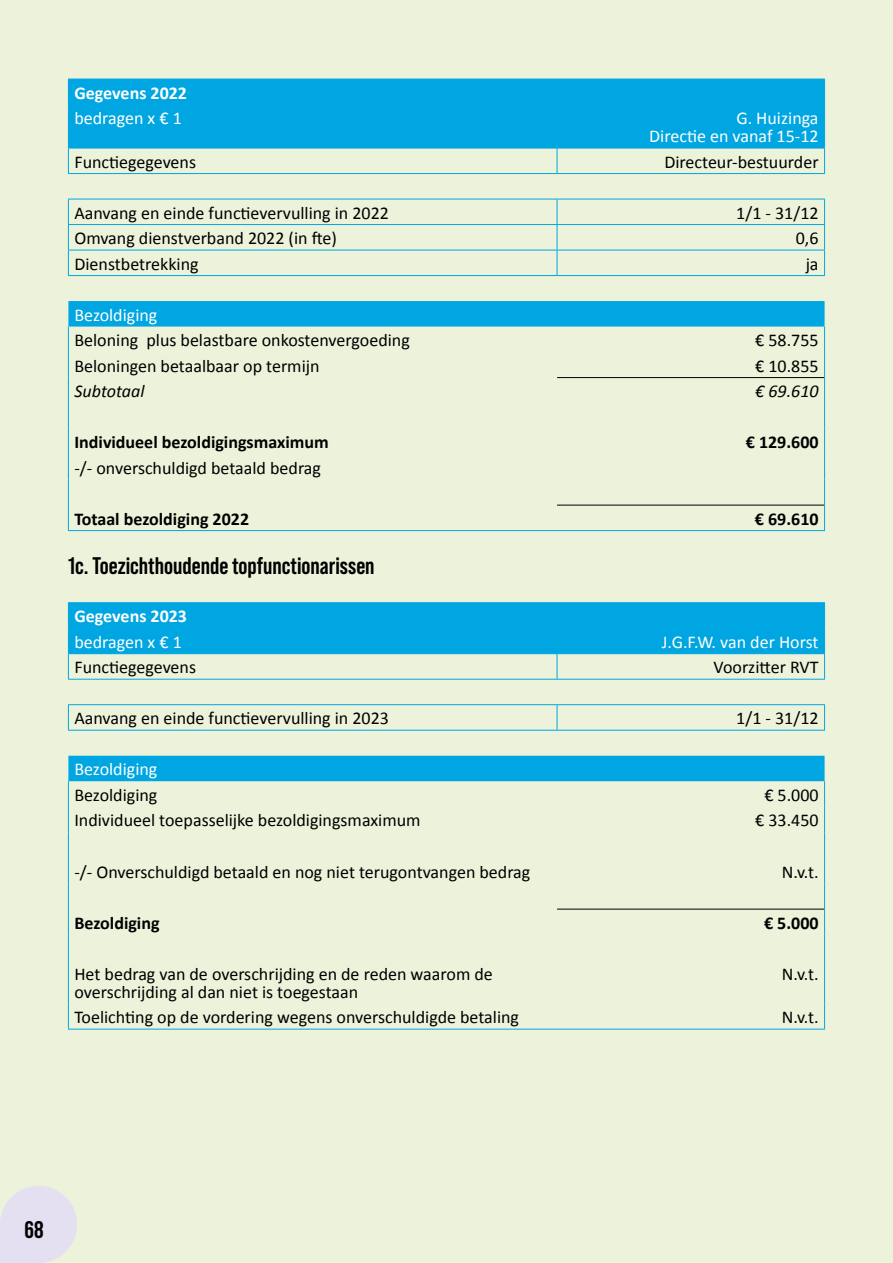
<style>
.page{position:relative;width:893px;height:1263px;background:#ecf3da}
.page>*{position:absolute;margin:0;border:0;box-sizing:border-box;transform-origin:0 0}
.t1{font:700 24px "Bebas Neue Pro";color:#000}
.t2{font:700 24px "Bebas Neue";color:#000}
.t3{font:18px/18px "Calibri";color:#000}
.t4{font:18px/18px "Calibri";color:#fff;text-align:right}
.t5{font:700 18px "Calibri";color:#000}
.t6{font:700 18px "Calibri";color:#fff}
.t7{font:italic 18px "Calibri";color:#000}
</style>
<div class="page">
<svg style="left:68px;top:80px;width:757px;height:247px"></svg>
<hr style="left:68px;top:79px;width:489px;height:1px;background:#00a6e1">
<svg style="left:68px;top:79px;width:1px;height:25px"></svg>
<hr style="left:557px;top:79px;width:268px;height:1px;background:#00a6e1">
<svg style="left:557px;top:80px;width:1px;height:24px"></svg>
<svg style="left:824px;top:79px;width:1px;height:25px"></svg>
<hr style="left:68px;top:104px;width:489px;height:1px;background:#00a6e1">
<hr style="left:68px;top:105px;width:1px;height:43px;background:#00a6e1">
<hr style="left:557px;top:104px;width:268px;height:1px;background:#00a6e1">
<hr style="left:557px;top:105px;width:1px;height:43px;background:#00a6e1">
<hr style="left:824px;top:105px;width:1px;height:43px;background:#00a6e1">
<hr style="left:68px;top:148px;width:489px;height:1px;background:#00a6e1">
<svg style="left:68px;top:148px;width:1px;height:25px"></svg>
<hr style="left:557px;top:148px;width:268px;height:1px;background:#00a6e1">
<svg style="left:557px;top:148px;width:1px;height:25px"></svg>
<svg style="left:824px;top:148px;width:1px;height:25px"></svg>
<hr style="left:68px;top:173px;width:489px;height:1px;background:#00a6e1">
<hr style="left:557px;top:173px;width:268px;height:1px;background:#00a6e1">
<hr style="left:68px;top:199px;width:489px;height:1px;background:#00a6e1">
<hr style="left:557px;top:199px;width:268px;height:1px;background:#00a6e1">
<hr style="left:68px;top:224px;width:489px;height:1px;background:#00a6e1">
<hr style="left:557px;top:224px;width:268px;height:1px;background:#00a6e1">
<hr style="left:68px;top:250px;width:489px;height:1px;background:#00a6e1">
<svg style="left:68px;top:199px;width:1px;height:76px"></svg>
<hr style="left:557px;top:250px;width:268px;height:1px;background:#00a6e1">
<svg style="left:557px;top:199px;width:1px;height:76px"></svg>
<svg style="left:824px;top:199px;width:1px;height:76px"></svg>
<hr style="left:68px;top:275px;width:489px;height:1px;background:#00a6e1">
<hr style="left:557px;top:275px;width:268px;height:1px;background:#00a6e1">
<hr style="left:557px;top:377px;width:267px;height:1px;background:#000">
<hr style="left:557px;top:505px;width:267px;height:1px;background:#000">
<svg style="left:68px;top:327px;width:1px;height:203px"></svg>
<svg style="left:824px;top:327px;width:1px;height:203px"></svg>
<hr style="left:68px;top:530px;width:489px;height:1px;background:#00a6e1">
<hr style="left:557px;top:530px;width:268px;height:1px;background:#00a6e1">
<svg style="left:68px;top:603px;width:757px;height:178px"></svg>
<hr style="left:68px;top:602px;width:489px;height:1px;background:#00a6e1">
<hr style="left:557px;top:602px;width:268px;height:1px;background:#00a6e1">
<hr style="left:68px;top:628px;width:489px;height:1px;background:#00a6e1">
<hr style="left:557px;top:628px;width:268px;height:1px;background:#00a6e1">
<hr style="left:68px;top:653px;width:489px;height:1px;background:#00a6e1">
<svg style="left:68px;top:603px;width:1px;height:76px"></svg>
<hr style="left:557px;top:653px;width:268px;height:1px;background:#00a6e1">
<svg style="left:557px;top:603px;width:1px;height:76px"></svg>
<svg style="left:824px;top:603px;width:1px;height:76px"></svg>
<hr style="left:68px;top:679px;width:489px;height:1px;background:#00a6e1">
<hr style="left:557px;top:679px;width:268px;height:1px;background:#00a6e1">
<hr style="left:68px;top:704px;width:489px;height:1px;background:#00a6e1">
<svg style="left:68px;top:705px;width:1px;height:25px"></svg>
<hr style="left:557px;top:704px;width:268px;height:1px;background:#00a6e1">
<svg style="left:557px;top:705px;width:1px;height:25px"></svg>
<svg style="left:824px;top:705px;width:1px;height:25px"></svg>
<hr style="left:68px;top:730px;width:489px;height:1px;background:#00a6e1">
<hr style="left:557px;top:730px;width:268px;height:1px;background:#00a6e1">
<hr style="left:557px;top:909px;width:267px;height:1px;background:#000">
<svg style="left:68px;top:781px;width:1px;height:179px"></svg>
<svg style="left:824px;top:781px;width:1px;height:179px"></svg>
<hr style="left:68px;top:960px;width:1px;height:44px;background:#00a6e1">
<hr style="left:824px;top:960px;width:1px;height:44px;background:#00a6e1">
<svg style="left:68px;top:1004px;width:1px;height:25px"></svg>
<svg style="left:824px;top:1004px;width:1px;height:25px"></svg>
<hr style="left:68px;top:1029px;width:489px;height:1px;background:#00a6e1">
<hr style="left:557px;top:1029px;width:268px;height:1px;background:#00a6e1">
<svg style="left:0;top:1186px;width:77px;height:77px"></svg>
<p class="t6" style="left:74px;top:80px;width:114px">Gegevens 2022</p>
<p class="t4" style="left:74px;top:109px;width:109px">bedragen x € 1</p>
<p class="t4" style="left:649px;top:109px;width:171px">G. Huizinga<br>Directie en vanaf 15-12</p>
<p class="t3" style="left:74px;top:152px;width:123px">Functiegegevens</p>
<p class="t3" style="left:664px;top:152px;width:156px">Directeur-bestuurder</p>
<p class="t3" style="left:74px;top:203px;width:316px">Aanvang en einde functievervulling in 2022</p>
<p class="t3" style="left:736px;top:203px;width:84px">1/1 - 31/12</p>
<p class="t3" style="left:74px;top:229px;width:264px">Omvang dienstverband 2022 (in fte)</p>
<p class="t3" style="left:796px;top:229px;width:24px">0,6</p>
<p class="t3" style="left:74px;top:254px;width:126px">Dienstbetrekking</p>
<p class="t3" style="left:806px;top:254px;width:14px">ja</p>
<p class="t4" style="left:74px;top:305px;width:84px">Bezoldiging</p>
<p class="t3" style="left:74px;top:331px;width:337px">Beloning plus belastbare onkostenvergoeding</p>
<p class="t3" style="left:755px;top:331px;width:65px">€ 58.755</p>
<p class="t3" style="left:74px;top:356px;width:247px">Beloningen betaalbaar op termijn</p>
<p class="t3" style="left:755px;top:356px;width:65px">€ 10.855</p>
<p class="t7" style="left:74px;top:379px;width:72px">Subtotaal</p>
<p class="t7" style="left:755px;top:379px;width:65px">€ 69.610</p>
<p class="t5" style="left:74px;top:429px;width:256px">Individueel bezoldigingsmaximum</p>
<p class="t5" style="left:746px;top:429px;width:74px">€ 129.600</p>
<p class="t3" style="left:74px;top:458px;width:248px">-/- onverschuldigd betaald bedrag</p>
<p class="t5" style="left:74px;top:506px;width:176px">Totaal bezoldiging 2022</p>
<p class="t5" style="left:755px;top:506px;width:65px">€ 69.610</p>
<h1 class="t1" style="left:68px;top:552px;width:308px">1c. Toezichthoudende topfunctionarissen</h1>
<p class="t6" style="left:74px;top:603px;width:114px">Gegevens 2023</p>
<p class="t4" style="left:74px;top:632px;width:109px">bedragen x € 1</p>
<p class="t4" style="left:662px;top:632px;width:158px">J.G.F.W. van der Horst</p>
<p class="t3" style="left:74px;top:658px;width:123px">Functiegegevens</p>
<p class="t3" style="left:714px;top:658px;width:106px">Voorzitter RVT</p>
<p class="t3" style="left:74px;top:709px;width:316px">Aanvang en einde functievervulling in 2023</p>
<p class="t3" style="left:736px;top:709px;width:84px">1/1 - 31/12</p>
<p class="t4" style="left:74px;top:760px;width:84px">Bezoldiging</p>
<p class="t3" style="left:74px;top:785px;width:84px">Bezoldiging</p>
<p class="t3" style="left:764px;top:785px;width:56px">€ 5.000</p>
<p class="t3" style="left:74px;top:811px;width:348px">Individueel toepasselijke bezoldigingsmaximum</p>
<p class="t3" style="left:755px;top:811px;width:65px">€ 33.450</p>
<p class="t3" style="left:74px;top:862px;width:457px">-/- Onverschuldigd betaald en nog niet terugontvangen bedrag</p>
<p class="t3" style="left:782px;top:862px;width:38px">N.v.t.</p>
<p class="t5" style="left:74px;top:910px;width:87px">Bezoldiging</p>
<p class="t5" style="left:764px;top:910px;width:56px">€ 5.000</p>
<p class="t3" style="left:74px;top:964px;width:420px">Het bedrag van de overschrijding en de reden waarom de overschrijding al dan niet is toegestaan</p>
<p class="t3" style="left:782px;top:964px;width:38px">N.v.t.</p>
<p class="t3" style="left:74px;top:1008px;width:446px">Toelichting op de vordering wegens onverschuldigde betaling</p>
<p class="t3" style="left:782px;top:1008px;width:38px">N.v.t.</p>
<h1 class="t2" style="left:25px;top:1216px;width:21px">68</h1>
</div>
